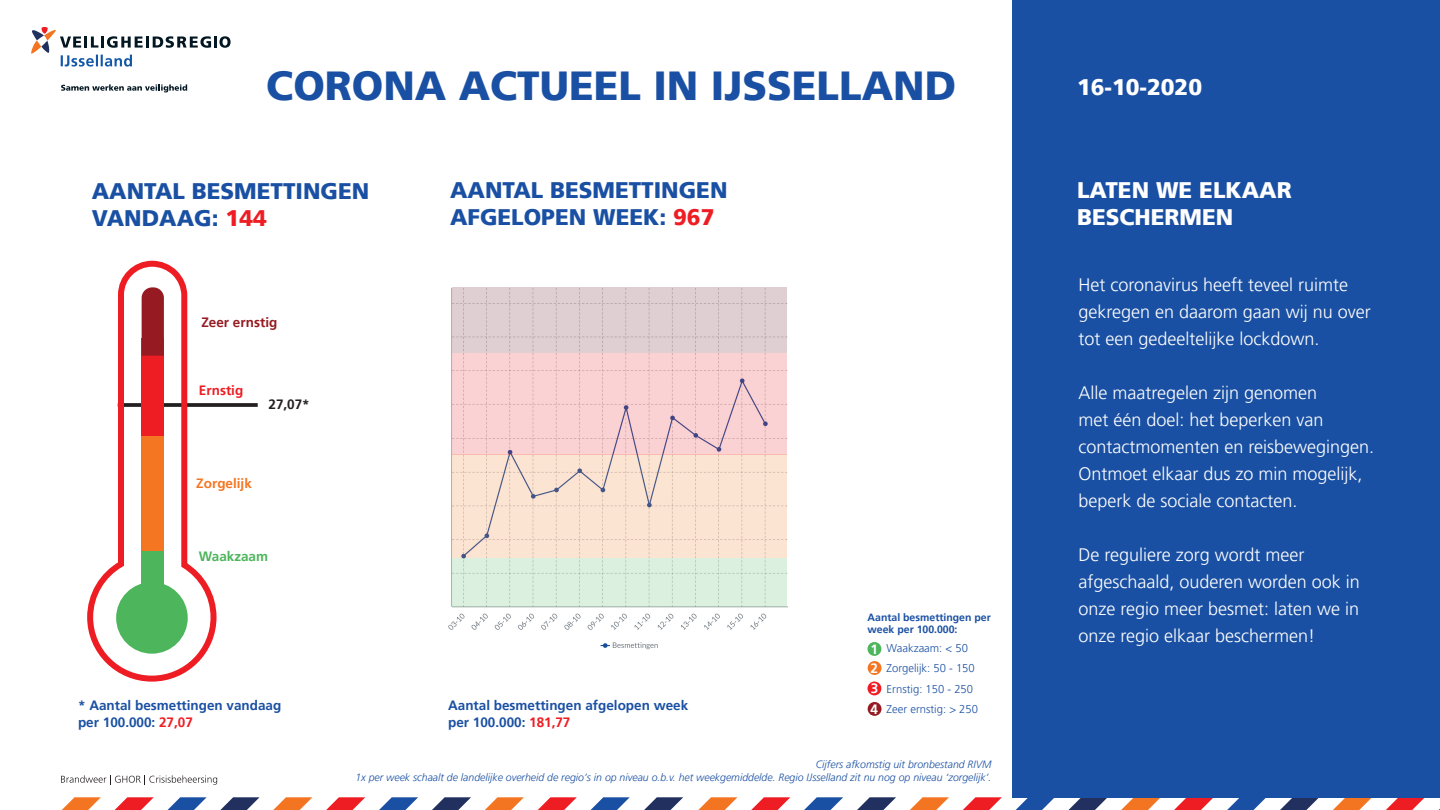
<style>
.page{position:relative;width:1440px;height:810px;background:#fff}
.page>*{position:absolute;margin:0;border:0;box-sizing:border-box;transform-origin:0 0}
.t1{font:900 40.5px "Frutiger LT Pro";color:#1a50a3}
.t2{font:900 22.5px "Frutiger LT Pro";color:#1a50a3}
.t3{font:900 22.5px "Frutiger LT Pro";color:#fff}
.t4{font:300 18px/27px "Frutiger LT Pro";color:#fff}
.t5{font:700 13.5px "Frutiger LT Pro";color:#1a50a3}
.t6{font:700 13.5px "Frutiger LT Pro";color:#951a21}
.t7{font:700 13.5px "Frutiger LT Pro";color:#f47622}
.t8{font:700 13.5px "Frutiger LT Pro";color:#4db55c}
.t9{font:700 13.5px "Frutiger LT Pro";color:#ee1d23}
.t10{font:700 13.5px "Frutiger LT Pro";color:#231f20}
.t11{font:700 13.5px "Frutiger LT Pro";color:#fff}
.t12{font:300 11.25px "Frutiger LT Pro";color:#1a50a3}
.t13{font:italic 300 10.5px "Frutiger LT Pro";color:#1a50a3}
.t14{font:700 10.5px "Frutiger LT Pro";color:#1a50a3}
.s1{color:#ee1d23}
.s2{font-family:"Frutiger LT Std"}
</style>
<div class="page">
<svg style="left:62px;top:797px;width:39px;height:13px"></svg>
<svg style="left:115px;top:797px;width:39px;height:13px"></svg>
<svg style="left:168px;top:797px;width:39px;height:13px"></svg>
<svg style="left:220px;top:797px;width:40px;height:13px"></svg>
<svg style="left:273px;top:797px;width:39px;height:13px"></svg>
<svg style="left:326px;top:797px;width:39px;height:13px"></svg>
<svg style="left:379px;top:797px;width:39px;height:13px"></svg>
<svg style="left:432px;top:797px;width:39px;height:13px"></svg>
<svg style="left:485px;top:797px;width:39px;height:13px"></svg>
<svg style="left:538px;top:797px;width:39px;height:13px"></svg>
<svg style="left:591px;top:797px;width:39px;height:13px"></svg>
<svg style="left:644px;top:797px;width:39px;height:13px"></svg>
<svg style="left:698px;top:797px;width:39px;height:13px"></svg>
<svg style="left:751px;top:797px;width:39px;height:13px"></svg>
<svg style="left:804px;top:797px;width:39px;height:13px"></svg>
<svg style="left:857px;top:797px;width:39px;height:13px"></svg>
<svg style="left:910px;top:797px;width:39px;height:13px"></svg>
<svg style="left:963px;top:797px;width:39px;height:13px"></svg>
<svg style="left:1016px;top:797px;width:39px;height:13px"></svg>
<svg style="left:1069px;top:797px;width:39px;height:13px"></svg>
<svg style="left:61px;top:775px;width:156px;height:10px"></svg>
<svg style="left:61px;top:84px;width:126px;height:8px"></svg>
<svg style="left:31px;top:27px;width:200px;height:40px"></svg>
<svg style="left:1121px;top:797px;width:40px;height:13px"></svg>
<svg style="left:1174px;top:797px;width:45px;height:13px"></svg>
<svg style="left:1227px;top:797px;width:39px;height:13px"></svg>
<svg style="left:1280px;top:797px;width:39px;height:13px"></svg>
<svg style="left:1333px;top:797px;width:39px;height:13px"></svg>
<svg style="left:1386px;top:797px;width:39px;height:13px"></svg>
<img style="left:448px;top:288px;width:339px;height:362px">
<svg style="left:220px;top:403px;width:38px;height:4px"></svg>
<div style="left:1012px;top:0;width:428px;height:797px;background:#1a50a3"></div>
<svg style="left:87px;top:260px;width:133px;height:422px"></svg>
<div style="left:452px;top:558px;width:335px;height:49px;background:#dcf0df"></div>
<svg style="left:452px;top:455px;width:335px;height:103px;background:#f7e0d0"></svg>
<svg style="left:452px;top:353px;width:335px;height:102px;background:#f6ced0"></svg>
<div style="left:452px;top:287px;width:335px;height:66px;background:#e0cfd2"></div>
<div style="left:868px;top:642px;width:13px;height:14px;background:#4db55c;border-radius:50%"></div>
<div style="left:868px;top:661px;width:14px;height:14px;background:#f47622;border-radius:50%"></div>
<div style="left:868px;top:682px;width:13px;height:13px;background:#ee1d23;border-radius:50%"></div>
<div style="left:868px;top:702px;width:14px;height:14px;background:#951a21;border-radius:50%"></div>
<p class="t1" style="left:266px;top:62px;width:691px">CORONA ACTUEEL IN IJSSELLAND</p>
<p class="t2" style="left:92px;top:177px;width:279px">AANTAL BESMETTINGEN</p>
<p class="t2" style="left:92px;top:204px;width:177px">VANDAAG: <span class="s1">144</span></p>
<p class="t6" style="left:201px;top:314px;width:78px">Zeer ernstig</p>
<p class="t9" style="left:199px;top:382px;width:46px">Ernstig</p>
<p class="t10" style="left:268px;top:397px;width:43px">27,07*</p>
<p class="t7" style="left:196px;top:475px;width:57px">Zorgelijk</p>
<p class="t8" style="left:199px;top:549px;width:71px">Waakzaam</p>
<p class="t5" style="left:78px;top:698px;width:205px">* Aantal besmettingen vandaag</p>
<p class="t5" style="left:78px;top:714px;width:116px">per 100.000: <span class="s1">27,07</span></p>
<p class="t2" style="left:450px;top:177px;width:279px">AANTAL BESMETTINGEN</p>
<p class="t2" style="left:450px;top:204px;width:266px">AFGELOPEN WEEK: <span class="s1">967</span></p>
<p class="t5" style="left:448px;top:698px;width:242px">Aantal besmettingen afgelopen week</p>
<p class="t5" style="left:448px;top:714px;width:124px">per 100.000: <span class="s1">181,77</span></p>
<p class="t14" style="left:868px;top:611px;width:125px">Aantal besmettingen per</p>
<p class="t14" style="left:868px;top:623px;width:91px">week per 100.000:</p>
<p class="t11" style="left:870px;top:641px;width:9px">1</p>
<p class="t11" style="left:871px;top:660px;width:9px">2</p>
<p class="t11" style="left:871px;top:681px;width:9px">3</p>
<p class="t11" style="left:871px;top:701px;width:9px">4</p>
<p class="t12" style="left:887px;top:642px;width:83px">Waakzaam: &lt; 50</p>
<p class="t12" style="left:887px;top:662px;width:90px">Zorgelijk: 50 - 150</p>
<p class="t12" style="left:887px;top:682px;width:88px">Ernstig: 150 - 250</p>
<p class="t12" style="left:887px;top:702px;width:93px">Zeer ernstig: &gt; 250</p>
<p class="t13" style="left:816px;top:759px;width:177px">Cijfers afkomstig uit bronbestand RIVM</p>
<p class="t13" style="left:355px;top:771px;width:638px">1x per week schaalt de landelijke overheid de regio’s in op niveau o.b.v. het weekgemiddelde. Regio IJsselland zit nu nog op niveau ‘zorgelijk’.</p>
<p class="t3" style="left:1077px;top:74px;width:127px">16-10-2020</p>
<p class="t3" style="left:1077px;top:177px;width:216px">LATEN WE ELKAAR</p>
<p class="t3" style="left:1077px;top:204px;width:158px">BESCHERMEN</p>
<p class="t4" style="left:1078px;top:272px;width:294px">Het coronavirus heeft teveel ruimte gekregen en daarom gaan wij nu over tot een gedeeltelijke lockdown.</p>
<p class="t4" style="left:1078px;top:380px;width:297px">Alle maatregelen zijn genomen<br>met <span class="s2">éé</span>n doel: het beperken van contactmomenten en reisbewegingen.<br>Ontmoet elkaar dus zo min mogelijk, beperk de sociale contacten.</p>
<p class="t4" style="left:1078px;top:542px;width:283px">De reguliere zorg wordt meer afgeschaald, ouderen worden ook in onze regio meer besmet: laten we in onze regio elkaar beschermen!</p>
</div>
